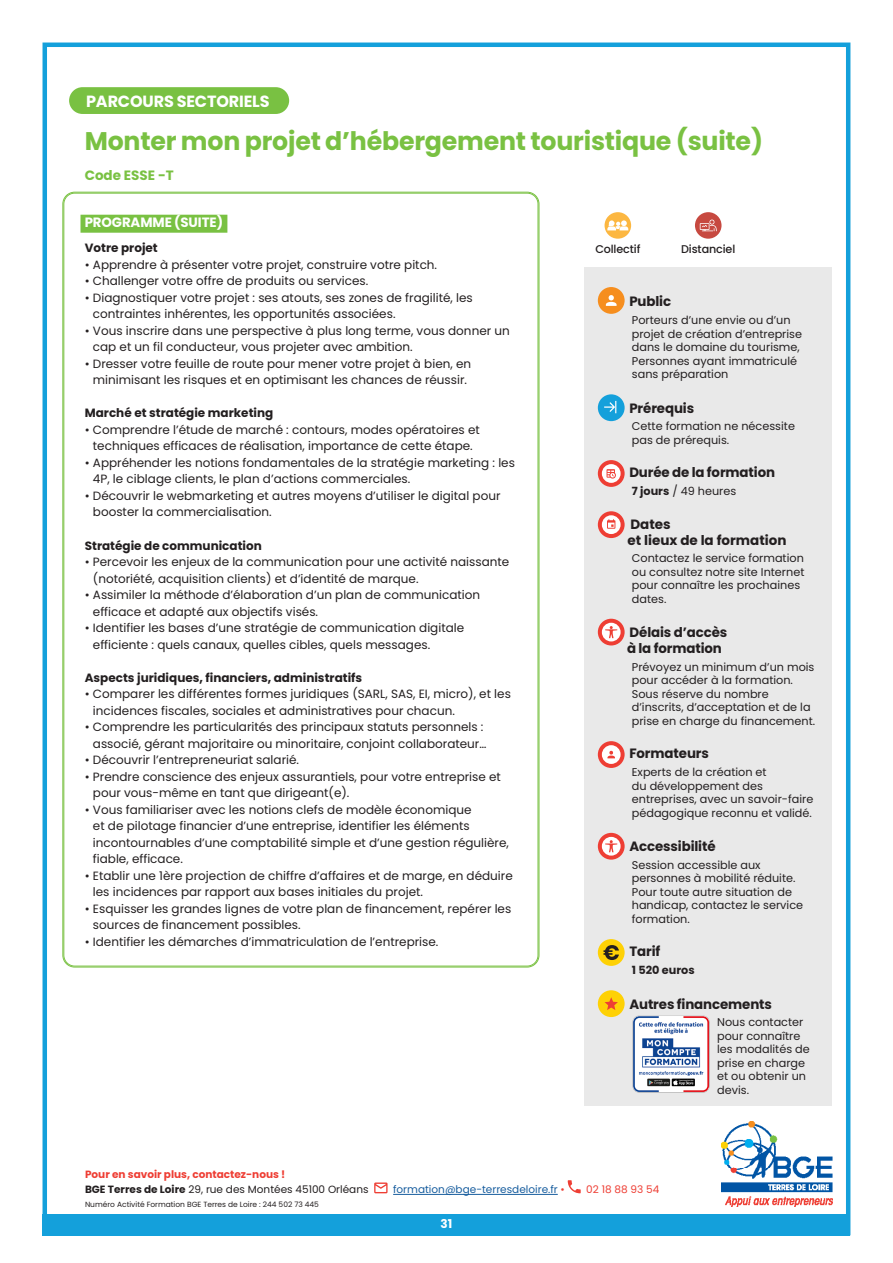
<style>
.page{position:relative;width:893px;height:1263px;background:#fff}
.page>*{position:absolute;margin:0;border:0;box-sizing:border-box;transform-origin:0 0}
.titre_formation{font:700 25.5px "Poppins";letter-spacing:-.01em;color:#79c142}
.t1{font:700 16.2px "Poppins";letter-spacing:-.01em;color:#fff}
.t2{font:700 13.5px/16.2px "Poppins";letter-spacing:-.01em;color:#231f20}
.inter_titre_souligné{font:700 13.5px "Poppins";letter-spacing:-.01em;color:#fff}
.code_formation{font:700 13.5px "Poppins";color:#79c142}
.t3{font:700 12.15px "Poppins";color:#fff}
.txt_courant{font:12px/16.5px "Poppins";color:#231f20}
.txt_courant-2{font:700 12px "Poppins";color:#231f20}
.descriptif__col_droite{font:11.25px/13.5px "Poppins";color:#231f20}
.t4{font:500 11.25px "Poppins";letter-spacing:-.01em;color:#231f20}
.descriptif__col_droite-2{font:700 11.25px "Poppins";color:#231f20}
.t5{font:700 10.5px/15px "Poppins";color:#ee3e34}
.t6{font:10.5px "Poppins";color:#175d9e}
.t7{font:10.5px "Poppins";color:#ee3e34}
.t8{font:7.5px "Poppins";color:#231f20}
.s1{font-weight:700}
.s2{color:#231f20}
.s3{font-weight:400;color:#231f20}
.s4{color:#ee3e34}
</style>
<div class="page">
<div style="left:43px;top:1214px;width:807px;height:21px;background:#14a0db"></div>
<div style="left:69px;top:87px;width:220px;height:27px;background:#79c142;border-radius:13px"></div>
<div style="left:584px;top:267px;width:247px;height:839px;background:#e9e9e9"></div>
<div style="left:598px;top:287px;width:27px;height:27px;background:#f68e1e;border-radius:50%"></div>
<svg style="left:606px;top:295px;width:11px;height:11px"></svg>
<div style="left:598px;top:394px;width:27px;height:27px;background:#14a0db;border-radius:50%"></div>
<svg style="left:604px;top:401px;width:12px;height:12px"></svg>
<div style="left:598px;top:460px;width:27px;height:27px;background:#ee3e34;border-radius:50%"></div>
<svg style="left:602px;top:464px;width:19px;height:19px"></svg>
<svg style="left:607px;top:469px;width:9px;height:10px"></svg>
<div style="left:598px;top:511px;width:27px;height:27px;background:#ee3e34;border-radius:50%"></div>
<svg style="left:602px;top:515px;width:19px;height:19px"></svg>
<svg style="left:607px;top:519px;width:8px;height:10px"></svg>
<svg style="left:598px;top:619px;width:27px;height:26px"></svg>
<svg style="left:602px;top:623px;width:19px;height:18px"></svg>
<svg style="left:605px;top:626px;width:12px;height:12px"></svg>
<svg style="left:598px;top:741px;width:27px;height:27px"></svg>
<div style="left:602px;top:745px;width:19px;height:19px;background:#fff;border-radius:50%"></div>
<svg style="left:607px;top:751px;width:8px;height:7px"></svg>
<svg style="left:598px;top:833px;width:27px;height:27px"></svg>
<svg style="left:602px;top:837px;width:19px;height:19px"></svg>
<svg style="left:605px;top:840px;width:12px;height:12px"></svg>
<div style="left:598px;top:939px;width:27px;height:27px;background:#fed105;border-radius:50%"></div>
<svg style="left:603px;top:945px;width:16px;height:15px"></svg>
<div style="left:598px;top:990px;width:27px;height:27px;background:#fed105;border-radius:50%"></div>
<svg style="left:605px;top:997px;width:13px;height:13px"></svg>
<div style="left:605px;top:212px;width:26px;height:27px;background:#fcb741;border-radius:50%"></div>
<svg style="left:607px;top:220px;width:21px;height:10px"></svg>
<div style="left:695px;top:212px;width:26px;height:27px;background:#c74940;border-radius:50%"></div>
<svg style="left:700px;top:220px;width:17px;height:11px"></svg>
<div style="left:81px;top:215px;width:146px;height:18px;background:#79c142"></div>
<img style="left:632px;top:1015px;width:78px;height:78px">
<div style="left:43px;top:43px;width:807px;height:1192px;border:4px solid #14a0db"></div>
<hr style="left:393px;top:1194px;width:165px;height:1px;background:#175d9e">
<svg style="left:374px;top:1182px;width:14px;height:11px"></svg>
<svg style="left:568px;top:1180px;width:13px;height:13px"></svg>
<img style="left:722px;top:1121px;width:110px;height:85px">
<h2 class="t1" style="left:86px;top:92px;width:185px">PARCOURS SECTORIELS</h2>
<p class="titre_formation" style="left:85px;top:126px;width:680px">Monter mon projet d’hébergement touristique (suite)</p>
<p class="code_formation" style="left:85px;top:167px;width:91px">Code ESSE -T</p>
<p class="inter_titre_souligné" style="left:85px;top:215px;width:140px">PROGRAMME (SUITE)</p>
<p class="txt_courant-2" style="left:85px;top:241px;width:75px">Votre projet</p>
<p class="txt_courant" style="left:85px;top:257px;width:354px">• Apprendre à présenter votre projet, construire votre pitch.</p>
<p class="txt_courant" style="left:85px;top:273px;width:285px">• Challenger votre offre de produits ou services.</p>
<p class="txt_courant" style="left:93px;top:290px;width:381px;text-indent:-8px">• Diagnostiquer votre projet : ses atouts, ses zones de fragilité, les contraintes inhérentes, les opportunités associées.</p>
<p class="txt_courant" style="left:93px;top:323px;width:418px;text-indent:-8px">• Vous inscrire dans une perspective à plus long terme, vous donner un cap et un fil conducteur, vous projeter avec ambition.</p>
<p class="txt_courant" style="left:85px;top:356px;width:388px;text-align:center">• Dresser votre feuille de route pour mener votre projet à bien, en minimisant les risques et en optimisant les chances de réussir.</p>
<p class="txt_courant-2" style="left:85px;top:406px;width:190px">Marché et stratégie marketing</p>
<p class="txt_courant" style="left:85px;top:422px;width:397px;text-align:center">• Comprendre l’étude de marché : contours, modes opératoires et techniques efficaces de réalisation, importance de cette étape.</p>
<p class="txt_courant" style="left:93px;top:455px;width:424px;text-indent:-8px">• Appréhender les notions fondamentales de la stratégie marketing : les<br>4P, le ciblage clients, le plan d’actions commerciales.</p>
<p class="txt_courant" style="left:93px;top:488px;width:409px;text-indent:-8px">• Découvrir le webmarketing et autres moyens d’utiliser le digital pour booster la commercialisation.</p>
<p class="txt_courant-2" style="left:85px;top:538px;width:179px">Stratégie de communication</p>
<p class="txt_courant" style="left:93px;top:554px;width:418px;text-indent:-8px">• Percevoir les enjeux de la communication pour une activité naissante (notoriété, acquisition clients) et d’identité de marque.</p>
<p class="txt_courant" style="left:93px;top:587px;width:389px;text-indent:-8px">• Assimiler la méthode d’élaboration d’un plan de communication efficace et adapté aux objectifs visés.</p>
<p class="txt_courant" style="left:93px;top:620px;width:373px;text-indent:-8px">• Identifier les bases d’une stratégie de communication digitale efficiente : quels canaux, quelles cibles, quels messages.</p>
<p class="txt_courant-2" style="left:85px;top:670px;width:279px">Aspects juridiques, financiers, administratifs</p>
<p class="txt_courant" style="left:93px;top:686px;width:420px;text-indent:-8px">• Comparer les différentes formes juridiques (SARL, SAS, EI, micro), et les incidences fiscales, sociales et administratives pour chacun.</p>
<p class="txt_courant" style="left:85px;top:719px;width:403px;text-align:right">• Comprendre les particularités des principaux statuts personnels : associé, gérant majoritaire ou minoritaire, conjoint collaborateur…</p>
<p class="txt_courant" style="left:85px;top:752px;width:216px">• Découvrir l’entrepreneuriat salarié.</p>
<p class="txt_courant" style="left:93px;top:768px;width:410px;text-indent:-8px">• Prendre conscience des enjeux assurantiels, pour votre entreprise et pour vous-même en tant que dirigeant(e).</p>
<p class="txt_courant" style="left:93px;top:801px;width:417px;text-indent:-8px">• Vous familiariser avec les notions clefs de modèle économique<br>et de pilotage financier d’une entreprise, identifier les éléments incontournables d’une comptabilité simple et d’une gestion régulière, fiable, efficace.</p>
<p class="txt_courant" style="left:93px;top:867px;width:421px;text-indent:-8px">• Etablir une 1ère projection de chiffre d’affaires et de marge, en déduire les incidences par rapport aux bases initiales du projet.</p>
<p class="txt_courant" style="left:93px;top:900px;width:420px;text-indent:-8px">• Esquisser les grandes lignes de votre plan de financement, repérer les sources de financement possibles.</p>
<p class="txt_courant" style="left:85px;top:933px;width:355px">• Identifier les démarches d’immatriculation de l’entreprise.</p>
<p class="t4" style="left:595px;top:243px;width:47px">Collectif</p>
<p class="t4" style="left:681px;top:243px;width:56px">Distanciel</p>
<p class="t2" style="left:629px;top:294px;width:43px">Public</p>
<p class="descriptif__col_droite" style="left:632px;top:313px;width:172px">Porteurs d’une envie ou d’un projet de création d’entreprise dans le domaine du tourisme,<br>Personnes ayant immatriculé sans préparation</p>
<p class="t2" style="left:629px;top:400px;width:66px">Prérequis</p>
<p class="descriptif__col_droite" style="left:632px;top:420px;width:165px">Cette formation ne nécessite pas de prérequis.</p>
<p class="t2" style="left:629px;top:465px;width:147px">Durée de la formation</p>
<p class="descriptif__col_droite" style="left:632px;top:484px;width:106px"><span class="s1">7 jours</span> / 49 heures</p>
<p class="t2" style="left:627px;top:516px;width:161px">Dates<br>et lieux de la formation</p>
<p class="descriptif__col_droite" style="left:632px;top:552px;width:174px">Contactez le service formation ou consultez notre site Internet pour connaître les prochaines dates.</p>
<p class="t2" style="left:627px;top:624px;width:102px">Délais d’accès à la formation</p>
<p class="descriptif__col_droite" style="left:632px;top:660px;width:185px">Prévoyez un minimum d’un mois pour accéder à la formation.<br>Sous réserve du nombre d’inscrits, d’acceptation et de la prise en charge du financement.</p>
<p class="t2" style="left:629px;top:746px;width:81px">Formateurs</p>
<p class="descriptif__col_droite" style="left:632px;top:765px;width:183px">Experts de la création et<br>du développement des entreprises, avec un savoir-faire pédagogique reconnu et validé.</p>
<p class="t2" style="left:629px;top:838px;width:88px">Accessibilité</p>
<p class="descriptif__col_droite" style="left:632px;top:858px;width:173px">Session accessible aux personnes à mobilité réduite.<br>Pour toute autre situation de handicap, contactez le service formation.</p>
<p class="t2" style="left:629px;top:943px;width:32px">Tarif</p>
<p class="descriptif__col_droite-2" style="left:632px;top:963px;width:64px">1 520 euros</p>
<p class="t2" style="left:629px;top:996px;width:144px">Autres financements</p>
<p class="descriptif__col_droite" style="left:717px;top:1016px;width:94px">Nous contacter pour connaître les modalités de prise en charge et ou obtenir un devis.</p>
<p class="t5" style="left:85px;top:1167px;width:285px">Pour en savoir plus, contactez-nous !<br><span class="s2">BGE Terres de Loire</span> <span class="s3">29, rue des Montées 45100 Orléans</span></p>
<p class="t8" style="left:85px;top:1200px;width:235px">Numéro Activité Formation BGE Terres de Loire : 244 502 73 445</p>
<p class="t6" style="left:393px;top:1183px;width:173px">formation@bge-terresdeloire.fr <span class="s4">•</span></p>
<p class="t7" style="left:586px;top:1183px;width:75px">02 18 88 93 54</p>
<p class="t3" style="left:441px;top:1216px;width:13px">31</p>
</div>
